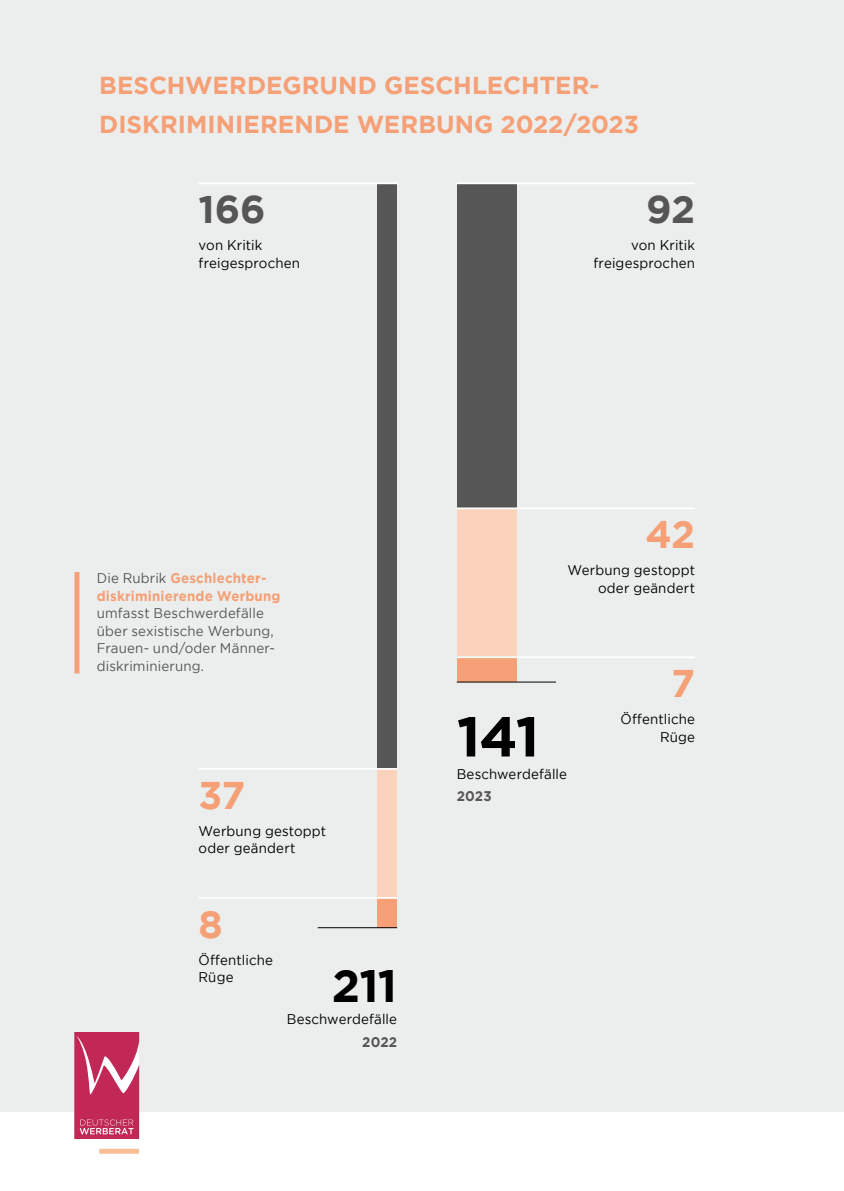
<style>
.page{position:relative;width:844px;height:1191px;background:#fff}
.page>*{position:absolute;margin:0;border:0;box-sizing:border-box;transform-origin:0 0}
.t1{font:700 56px "Gotham";color:#000}
.t2{font:700 45.5px "Gotham";color:#000}
.t3{font:700 38.5px "Gotham";color:#f5a076}
.t4{font:700 38.5px "Gotham";color:#565656}
.t5{font:700 24.5px/38.5px "Gotham";color:#f5a076}
.t6{font:14px/17.5px "Gotham";letter-spacing:.015em;color:#000;text-align:right;scale:.95 1}
.t7{font:14px/17.5px "Gotham";letter-spacing:.01em;color:#565656;scale:.95 1}
.t8{font:700 14px/17.5px "Gotham";letter-spacing:.015em;color:#f5a076;scale:.95 1}
.t9{font:700 14px "Gotham";letter-spacing:.015em;color:#565656;scale:.95 1}
.s1{font-weight:400;color:#565656}
</style>
<div class="page">
<div style="left:0;top:0;width:843px;height:1111px;background:#eceeee"></div>
<svg style="left:74px;top:1032px;width:65px;height:106px;background:#c9466d"></svg>
<div style="left:456px;top:183px;width:60px;height:325px;background:#565656"></div>
<div style="left:456px;top:508px;width:60px;height:149px;background:#fbd2bb"></div>
<div style="left:456px;top:657px;width:60px;height:25px;background:#f5a076"></div>
<div style="left:377px;top:183px;width:20px;height:586px;background:#565656"></div>
<div style="left:377px;top:769px;width:20px;height:129px;background:#fbd2bb"></div>
<div style="left:377px;top:898px;width:20px;height:29px;background:#f5a076"></div>
<hr style="left:456px;top:182px;width:238px;height:2px;background:#fff">
<hr style="left:198px;top:182px;width:199px;height:2px;background:#fff">
<hr style="left:456px;top:507px;width:238px;height:2px;background:#fff">
<hr style="left:198px;top:768px;width:199px;height:1px;background:#fff">
<hr style="left:456px;top:656px;width:238px;height:2px;background:#fff">
<hr style="left:198px;top:897px;width:199px;height:1px;background:#fff">
<hr style="left:456px;top:681px;width:100px;height:1px;background:#000">
<hr style="left:317px;top:927px;width:80px;height:1px;background:#000">
<div style="left:74px;top:572px;width:5px;height:101px;background:#f5a076"></div>
<div style="left:102px;top:1148px;width:34px;height:5px;background:#f9bd98"></div>
<h3 class="t5" style="left:99px;top:66px;width:541px">BESCHWERDEGRUND GESCHLECHTER-<br>DISKRIMINIERENDE WERBUNG 2022/2023</h3>
<h3 class="t4" style="left:198px;top:184px;width:68px">166</h3>
<h3 class="t4" style="left:646px;top:184px;width:50px">92</h3>
<p class="t6" style="left:198px;top:236px;width:108px;text-align:left">von Kritik freigesprochen</p>
<p class="t6" style="left:593px;top:236px;width:108px">von Kritik freigesprochen</p>
<p class="t8" style="left:97px;top:569px;width:195px"><span class="s1">Die Rubrik</span> Geschlechter&shy;diskriminierende Werbung</p>
<p class="t7" style="left:97px;top:604px;width:188px">umfasst Beschwerdefälle über sexistische Werbung,<br>Frauen- und/oder Männer&shy;diskriminierung.</p>
<h3 class="t3" style="left:198px;top:769px;width:48px">37</h3>
<p class="t6" style="left:198px;top:821px;width:136px;text-align:left">Werbung gestoppt oder geändert</p>
<h3 class="t3" style="left:198px;top:898px;width:26px">8</h3>
<p class="t6" style="left:198px;top:950px;width:80px;text-align:left">Öffentliche<br>Rüge</p>
<h2 class="t2" style="left:331px;top:955px;width:67px">211</h2>
<p class="t6" style="left:287px;top:1010px;width:118px">Beschwerdefälle</p>
<p class="t9" style="left:362px;top:1032px;width:38px">2022</p>
<h3 class="t3" style="left:645px;top:509px;width:51px">42</h3>
<p class="t6" style="left:567px;top:561px;width:136px">Werbung gestoppt oder geändert</p>
<h1 class="t1" style="left:456px;top:699px;width:84px">141</h1>
<p class="t6" style="left:456px;top:764px;width:118px">Beschwerdefälle</p>
<p class="t9" style="left:456px;top:787px;width:38px">2023</p>
<h3 class="t3" style="left:671px;top:658px;width:25px">7</h3>
<p class="t6" style="left:620px;top:710px;width:80px">Öffentliche<br>Rüge</p>
</div>
